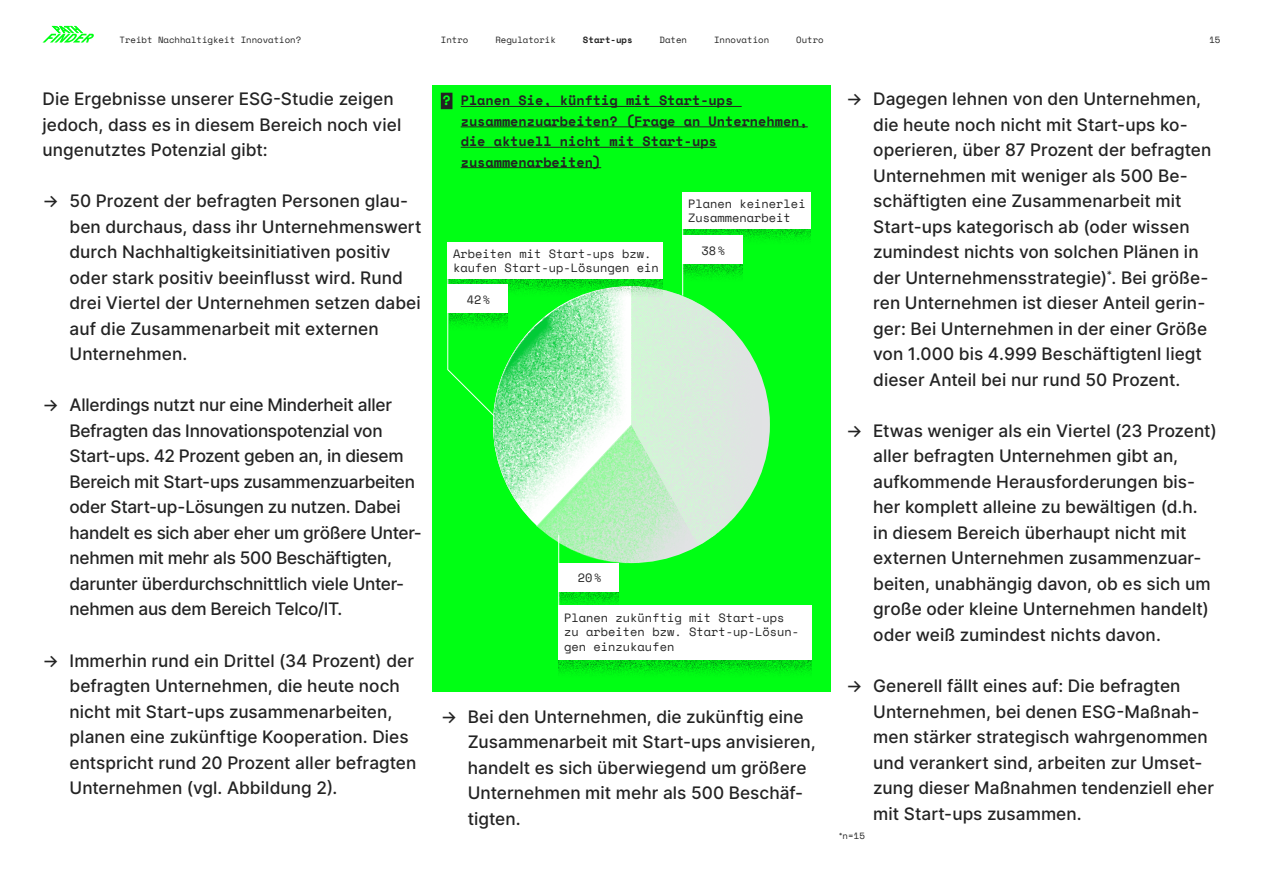
<style>
.page{position:relative;width:1263px;height:893px;background:#fff}
.page>*{position:absolute;margin:0;border:0;box-sizing:border-box;transform-origin:0 0}
.Body{font:500 17.25px/25.5px "Inter";color:#232323}
.Question{font:700 13.5px/20.4px "Space Mono";color:#232323}
.t1{font:12px/14.4px "Space Mono";color:#232323}
.Question-2{font:9px "Space Mono";color:#232323}
.t2{font:700 9px "Space Mono";color:#232323}
.s1{color:#00ff14}
</style>
<div class="page">
<div style="left:432px;top:85px;width:399px;height:607px;background:#00ff14"></div>
<svg style="left:683px;top:229px;width:128px;height:12px"></svg>
<svg style="left:558px;top:660px;width:253px;height:15px"></svg>
<svg style="left:683px;top:264px;width:60px;height:11px"></svg>
<div style="left:682px;top:236px;width:61px;height:28px;background:#fff"></div>
<hr style="left:682px;top:222px;width:1px;height:74px;background:#fff">
<svg style="left:559px;top:591px;width:60px;height:15px"></svg>
<div style="left:558px;top:563px;width:61px;height:28px;background:#fff"></div>
<hr style="left:558px;top:535px;width:1px;height:71px;background:#fff">
<div style="left:441px;top:93px;width:11px;height:16px;background:#232323"></div>
<hr style="left:461px;top:106px;width:281px;height:1px;background:#232323">
<hr style="left:461px;top:127px;width:347px;height:1px;background:#232323">
<hr style="left:461px;top:147px;width:256px;height:1px;background:#232323">
<hr style="left:461px;top:167px;width:140px;height:1px;background:#232323">
<div style="left:447px;top:242px;width:215px;height:37px;background:#fff"></div>
<div style="left:682px;top:192px;width:129px;height:37px;background:#fff"></div>
<div style="left:558px;top:606px;width:253px;height:54px;background:#fff"></div>
<svg style="left:447px;top:275px;width:323px;height:289px"></svg>
<svg style="left:43px;top:26px;width:51px;height:17px"></svg>
<p class="Question-2" style="left:119px;top:33px;width:183px">Treibt Nachhaltigkeit Innovation?</p>
<p class="Question-2" style="left:441px;top:33px;width:29px">Intro</p>
<p class="Question-2" style="left:495px;top:33px;width:62px">Regulatorik</p>
<p class="t2" style="left:583px;top:33px;width:51px">Start-ups</p>
<p class="Question-2" style="left:659px;top:33px;width:29px">Daten</p>
<p class="Question-2" style="left:714px;top:33px;width:57px">Innovation</p>
<p class="Question-2" style="left:796px;top:33px;width:29px">Outro</p>
<p class="Question-2" style="left:1209px;top:33px;width:13px">15</p>
<p class="Body" style="left:43px;top:86px;width:360px">Die Ergebnisse unserer ESG-Studie zeigen jedoch, dass es in diesem Bereich noch viel ungenutztes Potenzial gibt:</p>
<p class="Body" style="left:70px;top:188px;width:353px;text-indent:-27px">→ 50 Prozent der befragten Personen glau&shy;ben durchaus, dass ihr Unternehmenswert durch Nachhaltigkeitsinitiativen positiv oder stark positiv beeinflusst wird. Rund drei Viertel der Unternehmen setzen dabei auf die Zusammenarbeit mit externen Unternehmen.</p>
<p class="Body" style="left:70px;top:392px;width:354px;text-indent:-27px">→ Allerdings nutzt nur eine Minderheit aller Befragten das Innovationspotenzial von Start-ups. 42 Prozent geben an, in diesem Bereich mit Start-ups zusammenzuarbeiten oder Start-up-Lösungen zu nutzen. Dabei handelt es sich aber eher um größere Unter&shy;nehmen mit mehr als 500 Beschäftigten, darunter überdurchschnittlich viele Unter&shy;nehmen aus dem Bereich Telco/IT.</p>
<p class="Body" style="left:70px;top:647px;width:348px;text-indent:-27px">→ Immerhin rund ein Drittel (34 Prozent) der befragten Unternehmen, die heute noch nicht mit Start-ups zusammenarbeiten, planen eine zukünftige Kooperation. Dies entspricht rund 20 Prozent aller befragten Unternehmen (vgl. Abbildung 2).</p>
<p class="Question" style="left:461px;top:90px;width:349px;text-indent:-18px"><span class="s1">?</span> Planen Sie, künftig mit Start-ups zusammenzuarbeiten? (Frage an Unternehmen, die aktuell nicht mit Start-ups zusammenarbeiten)</p>
<p class="t1" style="left:453px;top:246px;width:207px">Arbeiten mit Start-ups bzw. kaufen Start-up-Lösungen ein</p>
<p class="t1" style="left:467px;top:292px;width:25px">42%</p>
<p class="t1" style="left:688px;top:196px;width:119px">Planen keinerlei<br>Zusammenarbeit</p>
<p class="t1" style="left:702px;top:243px;width:25px">38%</p>
<p class="t1" style="left:578px;top:570px;width:25px">20%</p>
<p class="t1" style="left:564px;top:610px;width:222px">Planen zukünftig mit Start-ups</p>
<p class="t1" style="left:564px;top:624px;width:237px">zu arbeiten bzw. Start-up-Lösun&shy;gen einzukaufen</p>
<p class="Body" style="left:468px;top:703px;width:349px;text-indent:-27px">→ Bei den Unternehmen, die zukünftig eine Zusammenarbeit mit Start-ups anvisieren, handelt es sich überwiegend um größere Unternehmen mit mehr als 500 Beschäf&shy;tigten.</p>
<p class="Body" style="left:873px;top:86px;width:340px;text-indent:-27px">→ Dagegen lehnen von den Unternehmen, die heute noch nicht mit Start-ups ko&shy;operieren, über 87 Prozent der befragten Unternehmen mit weniger als 500 Be&shy;schäftigten eine Zusammenarbeit mit Start-ups kategorisch ab (oder wissen zumindest nichts von solchen Plänen in der Unternehmensstrategie)<sup>*</sup>. Bei größe&shy;ren Unternehmen ist dieser Anteil gerin&shy;ger: Bei Unternehmen in der einer Größe von 1.000 bis 4.999 Beschäftigtenl liegt dieser Anteil bei nur rund 50 Prozent.</p>
<p class="Body" style="left:873px;top:418px;width:345px;text-indent:-27px">→ Etwas weniger als ein Viertel (23 Prozent) aller befragten Unternehmen gibt an, aufkommende Herausforderungen bis&shy;her komplett alleine zu bewältigen (d.h.<br>in diesem Bereich überhaupt nicht mit externen Unternehmen zusammenzuar&shy;beiten, unabhängig davon, ob es sich um große oder kleine Unternehmen handelt) oder weiß zumindest nichts davon.</p>
<p class="Body" style="left:873px;top:673px;width:342px;text-indent:-27px">→ Generell fällt eines auf: Die befragten Unternehmen, bei denen ESG-Maßnah&shy;men stärker strategisch wahrgenommen und verankert sind, arbeiten zur Umset&shy;zung dieser Maßnahmen tendenziell eher mit Start-ups zusammen.</p>
<p class="Question-2" style="left:839px;top:829px;width:27px"><sup>*</sup>n=15</p>
</div>
